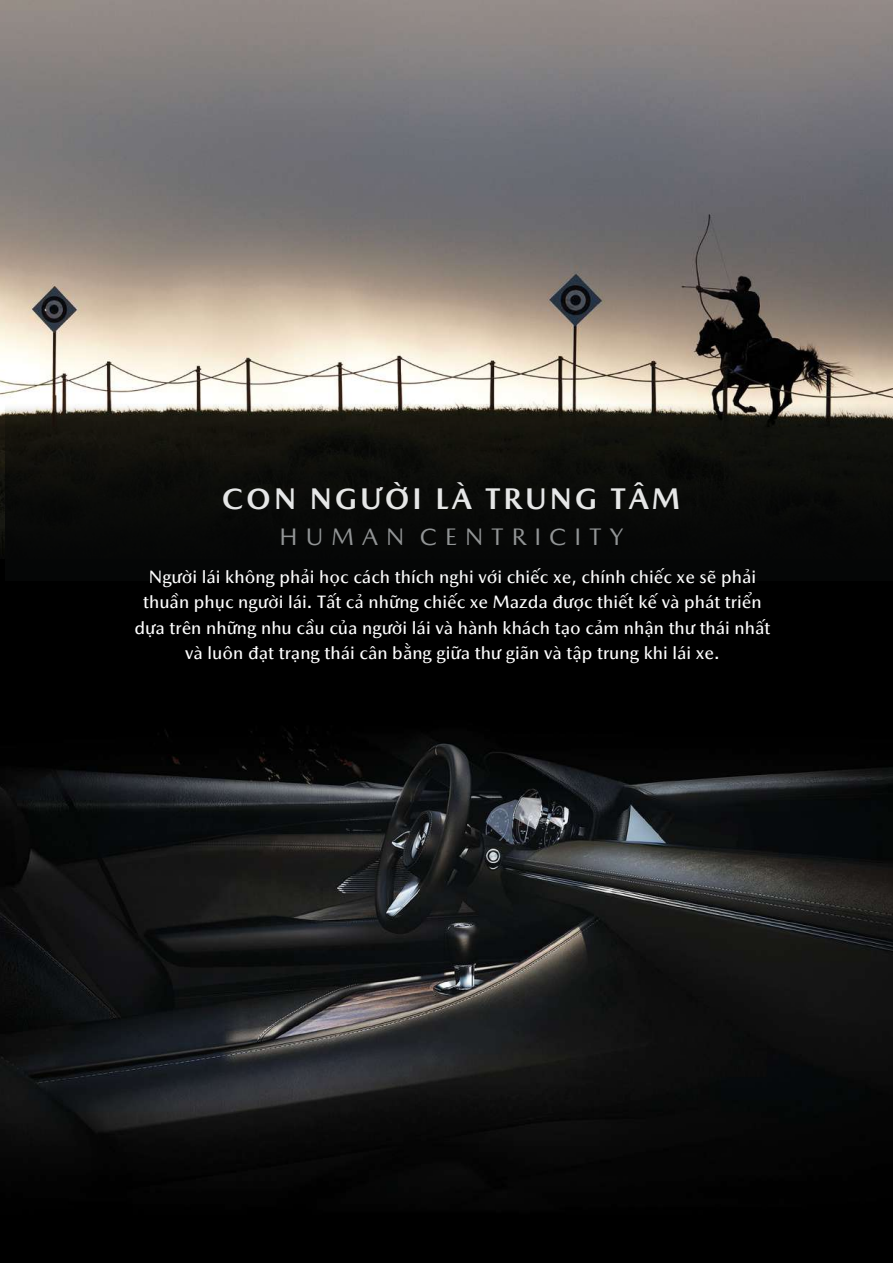
<style>
.page{position:relative;width:893px;height:1263px;background:#fff}
.page>*{position:absolute;margin:0;border:0;box-sizing:border-box;transform-origin:0 0}
.t1{font:700 30px "Mazda Type Viet";letter-spacing:.1em;color:#e6e7e7}
.t2{font:24px "Mazda Type Viet";color:#929596}
.t3{font:500 18px/25.5px "Mazda Type Viet";color:#fff;text-align:center}
</style>
<div class="page">
<img style="left:0;top:0;width:893px;height:559px">
<svg style="left:5px;top:405px;width:888px;height:176px;background:#131310"></svg>
<img style="left:0;top:581px;width:893px;height:682px">
<h1 class="t1" style="left:222px;top:475px;width:460px">CON NGƯỜI LÀ TRUNG TÂM</h1>
<h2 class="t2" style="left:279px;top:519px;width:345px">H U M A N C E N T R I C I T Y</h2>
<p class="t3" style="left:135px;top:562px;width:637px">Người lái không phải học cách thích nghi với chiếc xe, chính chiếc xe sẽ phải thuần phục người lái. Tất cả những chiếc xe Mazda được thiết kế và phát triển dựa trên những nhu cầu của người lái và hành khách tạo cảm nhận thư thái nhất và luôn đạt trạng thái cân bằng giữa thư giãn và tập trung khi lái xe.</p>
</div>
